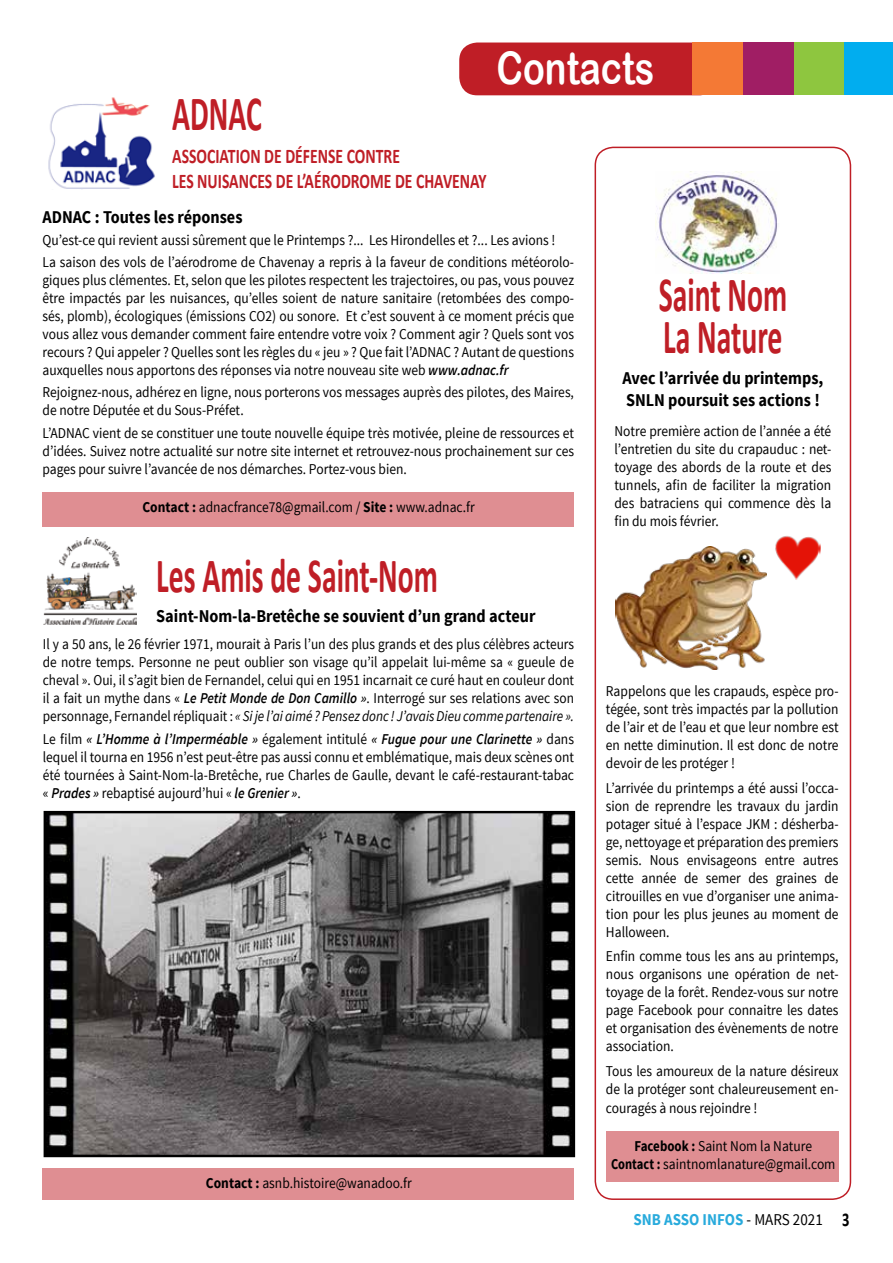
<style>
.page{position:relative;width:893px;height:1263px;background:#fff}
.page>*{position:absolute;margin:0;border:0;box-sizing:border-box;transform-origin:0 0}
.t1{font:700 49.5px/42px "Calibri";color:#bf1e26;scale:.6 1}
.t2{font:45px "Arial Rounded MT Bold";color:#fff;scale:.8 1}
.t3{font:700 20.85px/25px "Calibri";color:#bf1e26;scale:.75 1}
.t4{font:700 19.5px "Calibri";color:#000;scale:.75 1}
.t5{font:700 18px/21.6px "Source Sans Pro";color:#000;scale:.9 1}
.t6{font:700 16.5px "Source Sans Pro";color:#28aadc;scale:.91 1}
.t7{font:15px/18px "Source Sans Pro";color:#000;text-align:justify;scale:.9 1}
.t8{font:15px/18px "Source Sans Pro";color:#000;text-align:justify;scale:.89 1}
.s1{font-weight:600;font-style:italic}
.s2{font-weight:700}
.s3{font-style:italic}
.s4{font-weight:400;color:#000}
</style>
<div class="page">
<div style="left:459px;top:43px;width:259px;height:52px;background:#bf1e26;border-radius:18px"></div>
<div style="left:794px;top:43px;width:50px;height:52px;background:#8ec63f"></div>
<div style="left:743px;top:43px;width:51px;height:52px;background:#a01e64"></div>
<div style="left:692px;top:43px;width:51px;height:52px;background:#f47935"></div>
<div style="left:844px;top:43px;width:49px;height:52px;background:#01adef"></div>
<div style="left:43px;top:492px;width:531px;height:34px;background:#df8e92"></div>
<img style="left:48px;top:97px;width:107px;height:93px">
<div style="left:606px;top:1131px;width:232px;height:51px;background:#df8e92"></div>
<img style="left:656px;top:172px;width:122px;height:102px">
<div style="left:595px;top:147px;width:256px;height:1053px;border:2px solid #bf1e26;border-radius:18px"></div>
<img style="left:616px;top:546px;width:151px;height:123px">
<div style="left:43px;top:1169px;width:531px;height:31px;background:#df8e92"></div>
<img style="left:44px;top:537px;width:93px;height:88px">
<img style="left:47px;top:814px;width:525px;height:340px">
<div style="left:44px;top:811px;width:531px;height:346px;border:2px solid #000"></div>
<img style="left:775px;top:536px;width:46px;height:44px">
<h1 class="t1" style="left:172px;top:92px;width:151px">ADNAC</h1>
<h3 class="t3" style="left:172px;top:143px;width:421px">ASSOCIATION DE DÉFENSE CONTRE<br>LES NUISANCES DE L’AÉRODROME DE CHAVENAY</h3>
<h2 class="t2" style="left:497px;top:41px;width:199px">Contacts</h2>
<p class="t5" style="left:43px;top:206px;width:224px">ADNAC : Toutes les réponses</p>
<p class="t7" style="left:43px;top:229px;width:592px;line-height:22.2px">Qu’est-ce qui revient aussi sûrement que le Printemps ?... Les Hirondelles et ?... Les avions !<br>La saison des vols de l’aérodrome de Chavenay a repris à la faveur de conditions météorolo-</p>
<p class="t7" style="left:43px;top:271px;width:592px">giques plus clémentes. Et, selon que les pilotes respectent les trajectoires, ou pas, vous pouvez être impactés par les nuisances, qu’elles soient de nature sanitaire (retombées des compo&shy;sés, plomb), écologiques (émissions CO2) ou sonore. Et c’est souvent à ce moment précis que vous allez vous demander comment faire entendre votre voix ? Comment agir ? Quels sont vos recours ? Qui appeler ? Quelles sont les règles du « jeu » ? Que fait l’ADNAC ? Autant de questions auxquelles nous apportons des réponses via notre nouveau site web <span class="s1">www.adnac.fr</span></p>
<p class="t7" style="left:43px;top:384px;width:592px">Rejoignez-nous, adhérez en ligne, nous porterons vos messages auprès des pilotes, des Maires, de notre Députée et du Sous-Préfet.</p>
<p class="t7" style="left:43px;top:424px;width:592px">L’ADNAC vient de se constituer une toute nouvelle équipe très motivée, pleine de ressources et d’idées. Suivez notre actualité sur notre site internet et retrouvez-nous prochainement sur ces pages pour suivre l’avancée de nos démarches. Portez-vous bien.</p>
<p class="t7" style="left:142px;top:499px;width:371px"><span class="s2">Contact :</span> adnacfrance78@gmail.com / <span class="s2">Site :</span> www.adnac.fr</p>
<h1 class="t1" style="left:156px;top:554px;width:471px">Les Amis de Saint-Nom</h1>
<p class="t5" style="left:156px;top:606px;width:423px">Saint-Nom-la-Bretêche se souvient d’un grand acteur</p>
<p class="t8" style="left:43px;top:636px;width:598px">Il y a 50 ans, le 26 février 1971, mourait à Paris l’un des plus grands et des plus célèbres acteurs de notre temps. Personne ne peut oublier son visage qu’il appelait lui-même sa « gueule de cheval ». Oui, il s’agit bien de Fernandel, celui qui en 1951 incarnait ce curé haut en couleur dont il a fait un mythe dans « <span class="s1">Le Petit Monde de Don Camillo »</span>. Interrogé sur ses relations avec son personnage, Fernandel répliquait : <span class="s3">« Si je l’ai aimé ? Pensez donc ! J’avais Dieu comme partenaire ».</span></p>
<p class="t7" style="left:43px;top:730px;width:592px">Le film <span class="s1">« L’Homme à l’Imperméable »</span> également intitulé <span class="s1">« Fugue pour une Clarinette »</span> dans lequel il tourna en 1956 n’est peut-être pas aussi connu et emblématique, mais deux scènes ont été tournées à Saint-Nom-la-Bretêche, rue Charles de Gaulle, devant le café-restaurant-tabac « <span class="s1">Prades »</span> rebaptisé aujourd’hui « <span class="s1">le Grenier »</span>.</p>
<p class="t7" style="left:206px;top:1174px;width:230px"><span class="s2">Contact :</span> asnb.histoire@wanadoo.fr</p>
<h1 class="t1" style="left:659px;top:273px;width:216px">Saint Nom<br>La Nature</h1>
<p class="t5" style="left:622px;top:368px;width:225px">Avec l’arrivée du printemps,<br>SNLN poursuit ses actions !</p>
<p class="t7" style="left:614px;top:423px;width:242px">Notre première action de l’année a été l’entretien du site du crapauduc : net&shy;toyage des abords de la route et des tunnels, afin de faciliter la migration des batraciens qui commence dès la fin du mois février.</p>
<p class="t7" style="left:606px;top:683px;width:260px">Rappelons que les crapauds, espèce pro&shy;tégée, sont très impactés par la pollution de l’air et de l’eau et que leur nombre est en nette diminution. Il est donc de notre devoir de les protéger !</p>
<p class="t7" style="left:606px;top:779px;width:260px">L’arrivée du printemps a été aussi l’occa&shy;sion de reprendre les travaux du jardin potager situé à l’espace JKM : désherba&shy;ge, nettoyage et préparation des premiers semis. Nous envisageons entre autres cette année de semer des graines de citrouilles en vue d’organiser une anima&shy;tion pour les plus jeunes au moment de Halloween.</p>
<p class="t7" style="left:606px;top:947px;width:260px">Enfin comme tous les ans au printemps, nous organisons une opération de net&shy;toyage de la forêt. Rendez-vous sur notre page Facebook pour connaitre les dates et organisation des évènements de notre association.</p>
<p class="t7" style="left:606px;top:1062px;width:260px">Tous les amoureux de la nature désireux de la protéger sont chaleureusement en-</p>
<p class="t7" style="left:606px;top:1099px;width:170px">couragés à nous rejoindre !</p>
<p class="t7" style="left:611px;top:1137px;width:251px;text-align:center"><span class="s2">Facebook :</span> Saint Nom la Nature<br><span class="s2">Contact :</span> saintnomlanature@gmail.com</p>
<p class="t6" style="left:634px;top:1209px;width:209px">SNB ASSO INFOS <span class="s4">- MARS 2021</span></p>
<h3 class="t4" style="left:842px;top:1206px;width:11px">3</h3>
</div>
